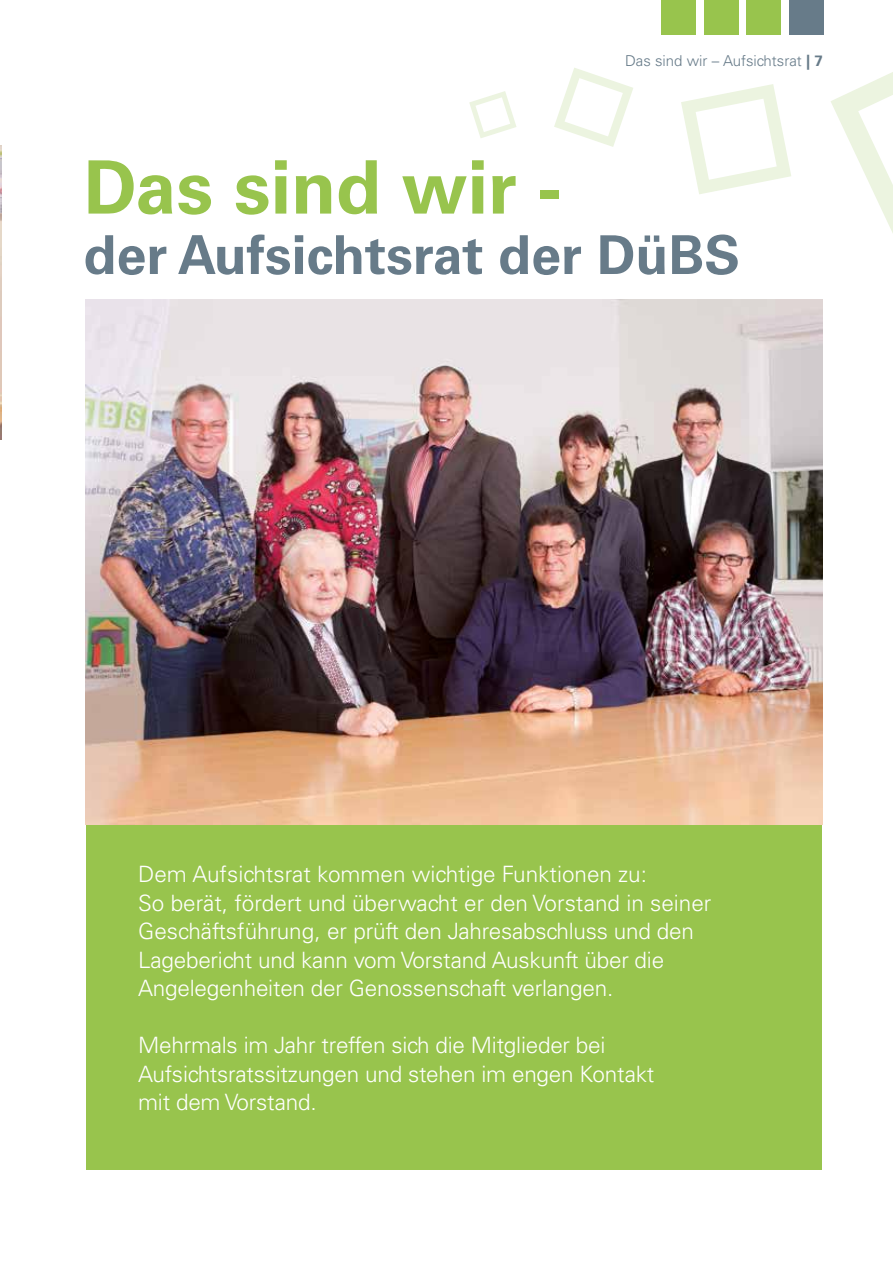
<style>
.page{position:relative;width:893px;height:1263px;background:#fff}
.page>*{position:absolute;margin:0;border:0;box-sizing:border-box;transform-origin:0 0}
.t1{font:700 73.8px "Univers";color:#98c44d}
.t2{font:700 53.7px "Univers";color:#677b89}
.t3{font:300 22.5px/28.5px "Univers";letter-spacing:-.01em;color:#fff}
.t4{font:300 15px "Univers";color:#677b89}
.s1{font-weight:700}
</style>
<div class="page">
<svg style="left:469px;top:68px;width:424px;height:165px"></svg>
<div style="left:789px;top:0;width:34px;height:35px;background:#677b89"></div>
<div style="left:704px;top:0;width:34px;height:35px;background:#98c44d"></div>
<div style="left:661px;top:0;width:35px;height:35px;background:#98c44d"></div>
<div style="left:746px;top:0;width:35px;height:35px;background:#98c44d"></div>
<div style="left:86px;top:825px;width:736px;height:344px;background:#98c44d"></div>
<img style="left:85px;top:300px;width:738px;height:525px">
<img style="left:0;top:146px;width:1px;height:293px">
<p class="t4" style="left:625px;top:51px;width:199px">Das sind wir – Aufsichtsrat <span class="s1">| 7</span></p>
<h1 class="t1" style="left:84px;top:144px;width:480px">Das sind wir -</h1>
<h2 class="t2" style="left:84px;top:224px;width:658px">der Aufsichtsrat der DüBS</h2>
<p class="t3" style="left:138px;top:860px;width:575px">Dem Aufsichtsrat kommen wichtige Funktionen zu:<br>So berät, fördert und überwacht er den Vorstand in seiner Geschäftsführung, er prüft den Jahresabschluss und den Lagebericht und kann vom Vorstand Auskunft über die Angelegenheiten der Genossenschaft verlangen.</p>
<p class="t3" style="left:138px;top:1031px;width:518px">Mehrmals im Jahr treffen sich die Mitglieder bei<br>Aufsichtsratssitzungen und stehen im engen Kontakt mit dem Vorstand.</p>
</div>
